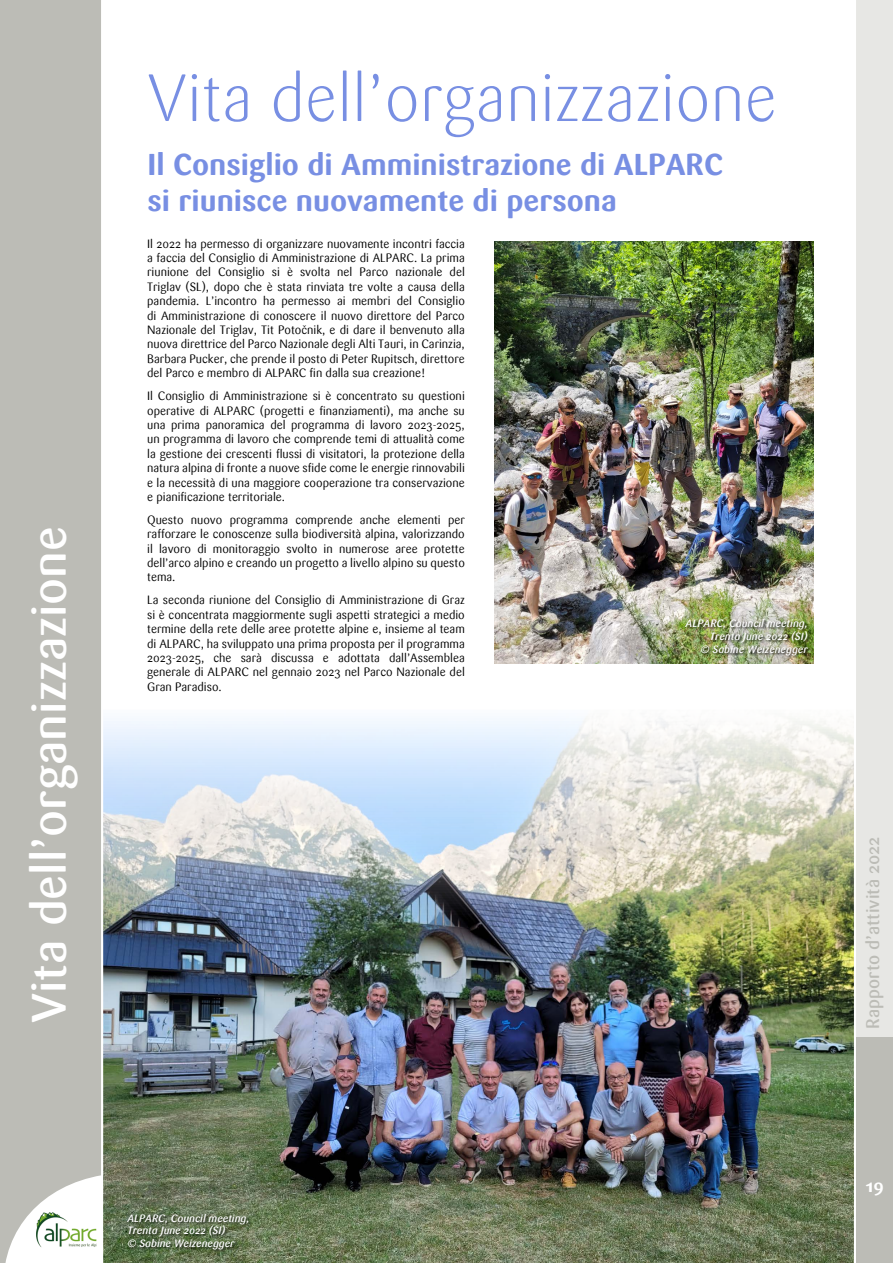
<style>
.page{position:relative;width:893px;height:1263px;background:#fff}
.page>*{position:absolute;margin:0;border:0;box-sizing:border-box;transform-origin:0 0}
.t1{font:300 66px "Sari";color:#788fe3}
.t2{font:500 48px "Sari";color:#fff}
.t3{font:700 30px/36px "Sari";color:#788fe3}
.t4{font:500 18px "Sari";color:#bcbcb6}
.t5{font:700 18px "Sari";color:#fff}
.t6{font:12px/14.4px "Sari";color:#000;text-align:justify}
.t7{font:italic 500 10.5px/12.6px "Sari";color:#fff;text-align:right}
</style>
<div class="page">
<img style="left:103px;top:718px;width:751px;height:545px">
<div style="left:0;top:0;width:101px;height:1263px;background:#bcbcb6"></div>
<svg style="left:3px;top:1175px;width:224px;height:88px"></svg>
<div style="left:856px;top:0;width:37px;height:1037px;background:#e7e7e4"></div>
<div style="left:856px;top:1037px;width:37px;height:226px;background:#bcbcb6"></div>
<div style="left:62px;top:1242px;width:36px;height:10px;background:#fff"></div>
<img style="left:494px;top:241px;width:320px;height:422px">
<div style="left:685px;top:619px;width:126px;height:39px;background:#000;opacity:.8"></div>
<div style="left:127px;top:1213px;width:125px;height:39px;background:#000;opacity:.67"></div>
<img style="left:36px;top:1212px;width:60px;height:35px">
<h2 class="t2" style="left:21px;top:1023px;width:499px;rotate:-90deg">Vita dell’organizzazione</h2>
<h1 class="t1" style="left:147px;top:60px;width:631px">Vita dell’organizzazione</h1>
<h3 class="t3" style="left:147px;top:146px;width:577px">Il Consiglio di Amministrazione di ALPARC si riunisce nuovamente di persona</h3>
<p class="t6" style="left:147px;top:236px;width:319px">Il 2022 ha permesso di organizzare nuovamente incontri faccia a faccia del Consiglio di Amministrazione di ALPARC. La prima riunione del Consiglio si è svolta nel Parco nazionale del Triglav (SL), dopo che è stata rinviata tre volte a causa della pandemia. L’incontro ha permesso ai membri del Consiglio di Amministrazione di conoscere il nuovo direttore del Parco Nazionale del Triglav, Tit Potočnik, e di dare il benvenuto alla nuova direttrice del Parco Nazionale degli Alti Tauri, in Carinzia, Barbara Pucker, che prende il posto di Peter Rupitsch, direttore del Parco e membro di ALPARC fin dalla sua creazione!</p>
<p class="t6" style="left:147px;top:389px;width:319px">Il Consiglio di Amministrazione si è concentrato su questioni operative di ALPARC (progetti e finanziamenti), ma anche su una prima panoramica del programma di lavoro 2023-2025, un programma di lavoro che comprende temi di attualità come la gestione dei crescenti flussi di visitatori, la protezione della natura alpina di fronte a nuove sfide come le energie rinnovabili e la necessità di una maggiore cooperazione tra conservazione e pianificazione territoriale.</p>
<p class="t6" style="left:147px;top:513px;width:319px">Questo nuovo programma comprende anche elementi per rafforzare le conoscenze sulla biodiversità alpina, valorizzando il lavoro di monitoraggio svolto in numerose aree protette dell’arco alpino e creando un progetto a livello alpino su questo tema.</p>
<p class="t6" style="left:147px;top:593px;width:319px">La seconda riunione del Consiglio di Amministrazione di Graz si è concentrata maggiormente sugli aspetti strategici a medio termine della rete delle aree protette alpine e, insieme al team di ALPARC, ha sviluppato una prima proposta per il programma 2023-2025, che sarà discussa e adottata dall’Assemblea generale di ALPARC nel gennaio 2023 nel Parco Nazionale del Gran Paradiso.</p>
<p class="t7" style="left:686px;top:617px;width:123px">ALPARC, Council meeting,<br>Trenta June 2022 (SI)<br>© Sabine Weizenegger</p>
<h3 class="t4" style="left:862px;top:1029px;width:194px;rotate:-90deg">Rapporto d’attività 2022</h3>
<p class="t7" style="left:127px;top:1212px;width:123px;text-align:left">ALPARC, Council meeting,<br>Trenta June 2022 (SI)<br>© Sabine Weizenegger</p>
<h3 class="t5" style="left:866px;top:1175px;width:20px">19</h3>
</div>
